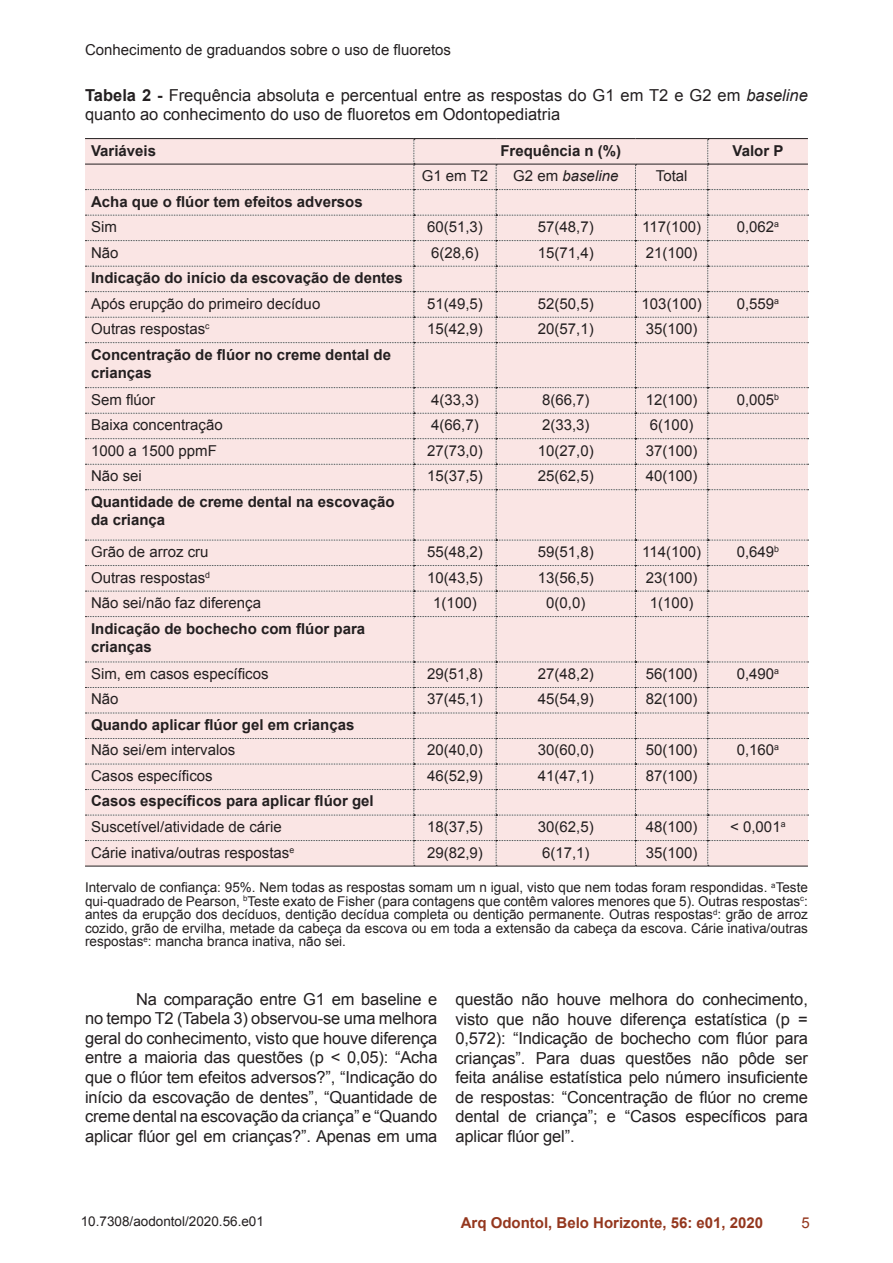
<style>
.page{position:relative;width:893px;height:1263px;background:#fff}
.page>*{position:absolute;margin:0;border:0;box-sizing:border-box;transform-origin:0 0}
.t1{font:16.5px/19.5px "Arial";color:#231f20;text-align:justify}
.t2{font:15px "Arial";color:#231f20}
.t3{font:700 15px/18px "Arial";color:#231f20}
.t4{font:700 15px "Arial";color:#94371e}
.t5{font:italic 15px "Arial";color:#231f20}
.t6{font:15px "Arial";color:#94371e}
.t7{font:13.5px/13.5px "Arial";color:#231f20;text-align:justify}
.s1{font-weight:700}
.s2{font-style:italic}
.s3{font-style:normal}
</style>
<div class="page">
<div style="left:85px;top:139px;width:723px;height:727px;background:#fae5e4"></div>
<hr style="left:85px;top:138px;width:329px;height:1px;background:#231f20">
<hr style="left:414px;top:138px;width:82px;height:1px;background:#231f20">
<hr style="left:496px;top:138px;width:139px;height:1px;background:#231f20">
<hr style="left:635px;top:138px;width:73px;height:1px;background:#231f20">
<hr style="left:708px;top:138px;width:100px;height:1px;background:#231f20">
<hr style="left:85px;top:164px;width:329px;height:1px;background:#231f20">
<hr style="left:414px;top:164px;width:82px;height:1px;background:#231f20">
<hr style="left:496px;top:164px;width:139px;height:1px;background:#231f20">
<hr style="left:635px;top:164px;width:73px;height:1px;background:#231f20">
<hr style="left:708px;top:164px;width:100px;height:1px;background:#231f20">
<hr style="left:85px;top:866px;width:329px;height:1px;background:#231f20">
<hr style="left:414px;top:866px;width:82px;height:1px;background:#231f20">
<hr style="left:496px;top:866px;width:139px;height:1px;background:#231f20">
<hr style="left:635px;top:866px;width:73px;height:1px;background:#231f20">
<hr style="left:708px;top:866px;width:100px;height:1px;background:#231f20">
<p class="t2" style="left:85px;top:39px;width:368px">Conhecimento de graduandos sobre o uso de fluoretos</p>
<p class="t1" style="left:85px;top:85px;width:724px"><span class="s1">Tabela 2 -</span> Frequência absoluta e percentual entre as respostas do G1 em T2 e G2 em <span class="s2">baseline </span>quanto ao conhecimento do uso de fluoretos em Odontopediatria</p>
<p class="t3" style="left:91px;top:141px;width:67px">Variáveis</p>
<p class="t3" style="left:500px;top:141px;width:122px">Frequência n (%)</p>
<p class="t3" style="left:733px;top:141px;width:52px">Valor P</p>
<p class="t2" style="left:422px;top:165px;width:68px">G1 em T2</p>
<p class="t5" style="left:513px;top:166px;width:107px"><span class="s3">G2 em</span> baseline</p>
<p class="t2" style="left:656px;top:165px;width:33px">Total</p>
<p class="t3" style="left:91px;top:192px;width:273px">Acha que o flúor tem efeitos adversos</p>
<p class="t2" style="left:91px;top:216px;width:27px">Sim</p>
<p class="t2" style="left:427px;top:216px;width:57px">60(51,3)</p>
<p class="t2" style="left:538px;top:216px;width:57px">57(48,7)</p>
<p class="t2" style="left:642px;top:216px;width:60px">117(100)</p>
<p class="t2" style="left:737px;top:216px;width:44px">0,062<sup>a</sup></p>
<p class="t2" style="left:91px;top:242px;width:29px">Não</p>
<p class="t2" style="left:431px;top:242px;width:49px">6(28,6)</p>
<p class="t2" style="left:538px;top:242px;width:57px">15(71,4)</p>
<p class="t2" style="left:646px;top:242px;width:53px">21(100)</p>
<p class="t3" style="left:91px;top:269px;width:313px">Indicação do início da escovação de dentes</p>
<p class="t2" style="left:91px;top:293px;width:231px">Após erupção do primeiro decíduo</p>
<p class="t2" style="left:427px;top:293px;width:57px">51(49,5)</p>
<p class="t2" style="left:538px;top:293px;width:57px">52(50,5)</p>
<p class="t2" style="left:642px;top:293px;width:62px">103(100)</p>
<p class="t2" style="left:737px;top:293px;width:44px">0,559<sup>a</sup></p>
<p class="t2" style="left:91px;top:318px;width:120px">Outras respostas<sup>c</sup></p>
<p class="t2" style="left:427px;top:318px;width:57px">15(42,9)</p>
<p class="t2" style="left:538px;top:318px;width:57px">20(57,1)</p>
<p class="t2" style="left:646px;top:318px;width:53px">35(100)</p>
<p class="t3" style="left:91px;top:345px;width:302px">Concentração de flúor no creme dental de crianças</p>
<p class="t2" style="left:91px;top:389px;width:66px">Sem flúor</p>
<p class="t2" style="left:431px;top:389px;width:49px">4(33,3)</p>
<p class="t2" style="left:542px;top:389px;width:49px">8(66,7)</p>
<p class="t2" style="left:646px;top:389px;width:53px">12(100)</p>
<p class="t2" style="left:737px;top:389px;width:44px">0,005<sup>b</sup></p>
<p class="t2" style="left:91px;top:414px;width:133px">Baixa concentração</p>
<p class="t2" style="left:431px;top:414px;width:49px">4(66,7)</p>
<p class="t2" style="left:542px;top:414px;width:49px">2(33,3)</p>
<p class="t2" style="left:650px;top:414px;width:45px">6(100)</p>
<p class="t2" style="left:91px;top:440px;width:127px">1000 a 1500 ppmF</p>
<p class="t2" style="left:427px;top:440px;width:57px">27(73,0)</p>
<p class="t2" style="left:538px;top:440px;width:57px">10(27,0)</p>
<p class="t2" style="left:646px;top:440px;width:53px">37(100)</p>
<p class="t2" style="left:91px;top:466px;width:52px">Não sei</p>
<p class="t2" style="left:427px;top:466px;width:57px">15(37,5)</p>
<p class="t2" style="left:538px;top:466px;width:57px">25(62,5)</p>
<p class="t2" style="left:646px;top:466px;width:53px">40(100)</p>
<p class="t3" style="left:91px;top:493px;width:305px">Quantidade de creme dental na escovação da criança</p>
<p class="t2" style="left:91px;top:541px;width:119px">Grão de arroz cru</p>
<p class="t2" style="left:427px;top:541px;width:57px">55(48,2)</p>
<p class="t2" style="left:538px;top:541px;width:57px">59(51,8)</p>
<p class="t2" style="left:642px;top:541px;width:60px">114(100)</p>
<p class="t2" style="left:737px;top:541px;width:44px">0,649<sup>b</sup></p>
<p class="t2" style="left:91px;top:567px;width:121px">Outras respostas<sup>d</sup></p>
<p class="t2" style="left:427px;top:567px;width:57px">10(43,5)</p>
<p class="t2" style="left:538px;top:567px;width:57px">13(56,5)</p>
<p class="t2" style="left:646px;top:567px;width:53px">23(100)</p>
<p class="t2" style="left:91px;top:592px;width:172px">Não sei/não faz diferença</p>
<p class="t2" style="left:433px;top:592px;width:45px">1(100)</p>
<p class="t2" style="left:546px;top:592px;width:41px">0(0,0)</p>
<p class="t2" style="left:650px;top:592px;width:45px">1(100)</p>
<p class="t3" style="left:91px;top:619px;width:276px">Indicação de bochecho com flúor para crianças</p>
<p class="t2" style="left:91px;top:663px;width:179px">Sim, em casos específicos</p>
<p class="t2" style="left:427px;top:663px;width:57px">29(51,8)</p>
<p class="t2" style="left:538px;top:663px;width:57px">27(48,2)</p>
<p class="t2" style="left:646px;top:663px;width:53px">56(100)</p>
<p class="t2" style="left:737px;top:663px;width:44px">0,490<sup>a</sup></p>
<p class="t2" style="left:91px;top:689px;width:29px">Não</p>
<p class="t2" style="left:427px;top:689px;width:57px">37(45,1)</p>
<p class="t2" style="left:538px;top:689px;width:57px">45(54,9)</p>
<p class="t2" style="left:646px;top:689px;width:53px">82(100)</p>
<p class="t3" style="left:91px;top:716px;width:265px">Quando aplicar flúor gel em crianças</p>
<p class="t2" style="left:91px;top:740px;width:146px">Não sei/em intervalos</p>
<p class="t2" style="left:427px;top:740px;width:57px">20(40,0)</p>
<p class="t2" style="left:538px;top:740px;width:57px">30(60,0)</p>
<p class="t2" style="left:646px;top:740px;width:53px">50(100)</p>
<p class="t2" style="left:737px;top:740px;width:44px">0,160<sup>a</sup></p>
<p class="t2" style="left:91px;top:765px;width:123px">Casos específicos</p>
<p class="t2" style="left:427px;top:765px;width:57px">46(52,9)</p>
<p class="t2" style="left:538px;top:765px;width:57px">41(47,1)</p>
<p class="t2" style="left:646px;top:765px;width:53px">87(100)</p>
<p class="t3" style="left:91px;top:792px;width:284px">Casos específicos para aplicar flúor gel</p>
<p class="t2" style="left:91px;top:816px;width:192px">Suscetível/atividade de cárie</p>
<p class="t2" style="left:427px;top:816px;width:57px">18(37,5)</p>
<p class="t2" style="left:538px;top:816px;width:57px">30(62,5)</p>
<p class="t2" style="left:646px;top:816px;width:53px">48(100)</p>
<p class="t2" style="left:730px;top:816px;width:57px">&lt; 0,001<sup>a</sup></p>
<p class="t2" style="left:91px;top:842px;width:205px">Cárie inativa/outras respostas<sup>e</sup></p>
<p class="t2" style="left:427px;top:842px;width:57px">29(82,9)</p>
<p class="t2" style="left:542px;top:842px;width:49px">6(17,1)</p>
<p class="t2" style="left:646px;top:842px;width:53px">35(100)</p>
<p class="t7" style="left:85px;top:881px;width:724px">Intervalo de confiança: 95%. Nem todas as respostas somam um n igual, visto que nem todas foram respondidas. <sup>a</sup>Teste qui-quadrado de Pearson, <sup>b</sup>Teste exato de Fisher (para contagens que contêm valores menores que 5). Outras respostas<sup>c</sup>: antes da erupção dos decíduos, dentição decídua completa ou dentição permanente. Outras respostas<sup>d</sup>: grão de arroz cozido, grão de ervilha, metade da cabeça da escova ou em toda a extensão da cabeça da escova. Cárie inativa/outras respostas<sup>e</sup>: mancha branca inativa, não sei.</p>
<p class="t1" style="left:85px;top:989px;width:354px;text-indent:51px">Na comparação entre G1 em baseline e no tempo T2 (Tabela 3) observou-se uma melhora geral do conhecimento, visto que houve diferença entre a maioria das questões (p &lt; 0,05): “Acha que o flúor tem efeitos adversos?”, “Indicação do início da escovação de dentes”, “Quantidade de creme dental na escovação da criança” e “Quando aplicar flúor gel em crianças?”. Apenas em uma</p>
<p class="t1" style="left:455px;top:989px;width:354px">questão não houve melhora do conhecimento, visto que não houve diferença estatística (p = 0,572): “Indicação de bochecho com flúor para crianças”. Para duas questões não pôde ser feita análise estatística pelo número insuficiente de respostas: “Concentração de flúor no creme dental de criança”; e “Casos específicos para aplicar flúor gel”.</p>
<p class="t7" style="left:81px;top:1214px;width:185px">10.7308/aodontol/2020.56.e01</p>
<p class="t4" style="left:461px;top:1212px;width:304px">Arq Odontol, Belo Horizonte, 56: e01, 2020</p>
<p class="t6" style="left:801px;top:1212px;width:10px">5</p>
</div>
